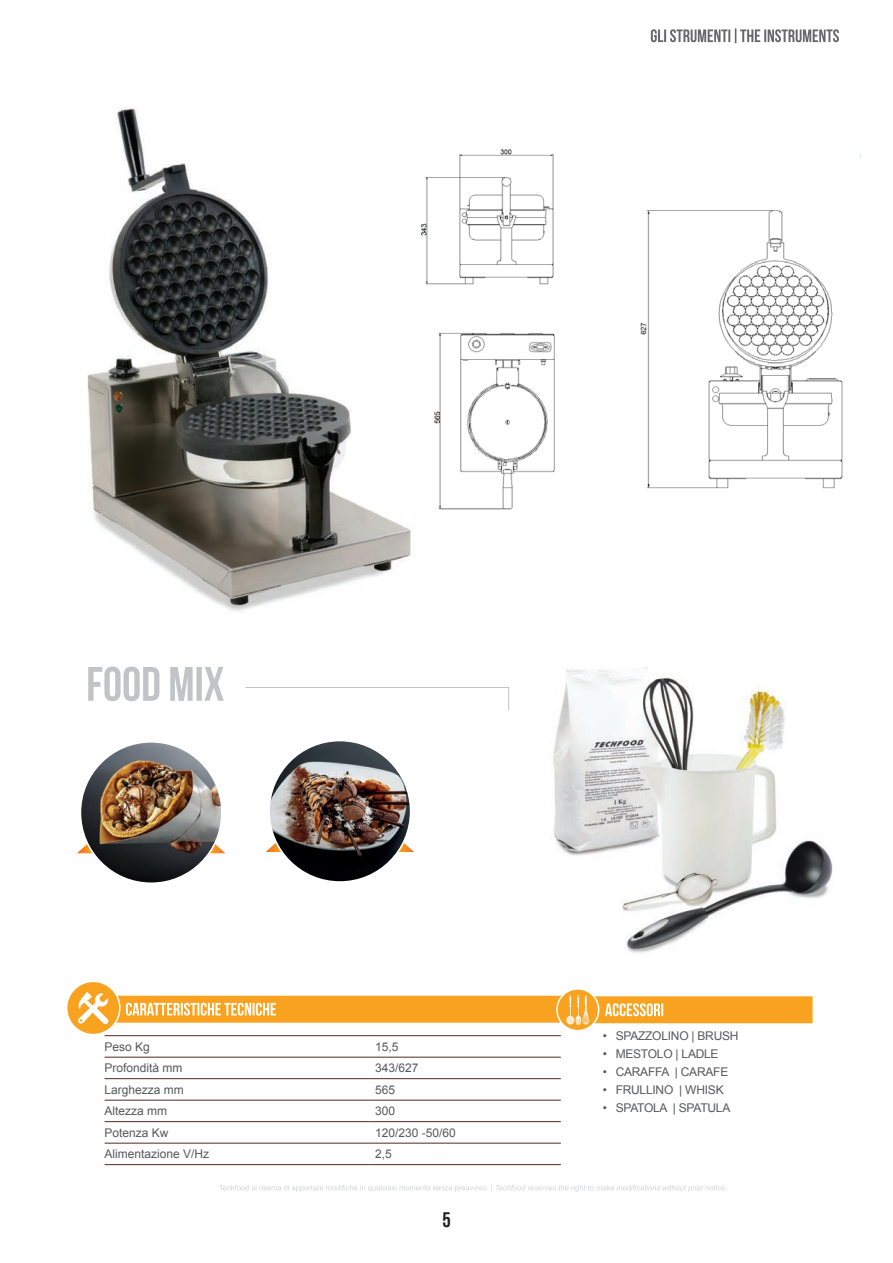
<style>
.page{position:relative;width:893px;height:1263px;background:#fff}
.page>*{position:absolute;margin:0;border:0;box-sizing:border-box;transform-origin:0 0}
.t1{font:21px "Bebas Neue";color:#231f20}
.t2{font:12px "Arial";color:#57585a}
.t3{font:12px "Arial";letter-spacing:-.02em;color:#57585a}
</style>
<div class="page">
<svg style="left:88px;top:666px;width:136px;height:35px"></svg>
<img style="left:81px;top:743px;width:140px;height:139px;border-radius:70px">
<svg style="left:77px;top:844px;width:16px;height:9px"></svg>
<svg style="left:210px;top:844px;width:15px;height:9px"></svg>
<img style="left:270px;top:741px;width:140px;height:140px;border-radius:70px">
<svg style="left:266px;top:843px;width:15px;height:9px"></svg>
<svg style="left:398px;top:843px;width:16px;height:9px"></svg>
<img style="left:445px;top:149px;width:398px;height:361px">
<div style="left:758px;top:139px;width:102px;height:32px;background:#fff"></div>
<img style="left:87px;top:107px;width:358px;height:505px">
<img style="left:509px;top:667px;width:324px;height:286px">
<svg style="left:245px;top:687px;width:264px;height:23px"></svg>
<svg style="left:651px;top:28px;width:188px;height:15px"></svg>
<div style="left:110px;top:996px;width:451px;height:27px;background:#f9a21f;border:2px solid #f9a21f"></div>
<svg style="left:126px;top:1003px;width:150px;height:12px"></svg>
<div style="left:67px;top:981px;width:53px;height:53px;background:#f9a21f;border-radius:50%"></div>
<div style="left:66px;top:981px;width:55px;height:54px;border:2px solid #fff;border-radius:50%"></div>
<svg style="left:78px;top:992px;width:31px;height:32px"></svg>
<hr style="left:105px;top:1035px;width:264px;height:1px;background:#502a21">
<hr style="left:369px;top:1035px;width:192px;height:1px;background:#502a21">
<hr style="left:105px;top:1057px;width:264px;height:1px;background:#502a21">
<hr style="left:369px;top:1057px;width:192px;height:1px;background:#502a21">
<hr style="left:105px;top:1078px;width:264px;height:1px;background:#502a21">
<hr style="left:369px;top:1078px;width:192px;height:1px;background:#502a21">
<hr style="left:105px;top:1100px;width:264px;height:1px;background:#502a21">
<hr style="left:369px;top:1100px;width:192px;height:1px;background:#502a21">
<hr style="left:105px;top:1121px;width:264px;height:1px;background:#502a21">
<hr style="left:369px;top:1121px;width:192px;height:1px;background:#502a21">
<hr style="left:105px;top:1143px;width:264px;height:1px;background:#502a21">
<hr style="left:369px;top:1143px;width:192px;height:1px;background:#502a21">
<hr style="left:105px;top:1164px;width:264px;height:1px;background:#502a21">
<hr style="left:369px;top:1164px;width:192px;height:1px;background:#502a21">
<div style="left:577px;top:996px;width:236px;height:27px;background:#f9a21f;border:2px solid #f9a21f"></div>
<svg style="left:605px;top:1003px;width:58px;height:13px"></svg>
<svg style="left:557px;top:989px;width:42px;height:42px"></svg>
<div style="left:556px;top:988px;width:43px;height:43px;border:2px solid #fff;border-radius:50%"></div>
<svg style="left:566px;top:995px;width:23px;height:29px"></svg>
<svg style="left:219px;top:1185px;width:506px;height:7px"></svg>
<p class="t2" style="left:105px;top:1039px;width:47px">Peso Kg</p>
<p class="t2" style="left:375px;top:1039px;width:25px">15,5</p>
<p class="t2" style="left:105px;top:1060px;width:80px">Profondità mm</p>
<p class="t2" style="left:375px;top:1060px;width:45px">343/627</p>
<p class="t2" style="left:105px;top:1082px;width:81px">Larghezza mm</p>
<p class="t2" style="left:375px;top:1082px;width:22px">565</p>
<p class="t2" style="left:105px;top:1103px;width:64px">Altezza mm</p>
<p class="t2" style="left:375px;top:1103px;width:22px">300</p>
<p class="t2" style="left:105px;top:1125px;width:66px">Potenza Kw</p>
<p class="t2" style="left:375px;top:1125px;width:82px">120/230 -50/60</p>
<p class="t2" style="left:105px;top:1146px;width:106px">Alimentazione V/Hz</p>
<p class="t2" style="left:375px;top:1146px;width:18px">2,5</p>
<h1 class="t1" style="left:442px;top:1208px;width:10px">5</h1>
<p class="t3" style="left:603px;top:1028px;width:137px">• SPAZZOLINO | BRUSH</p>
<p class="t3" style="left:603px;top:1046px;width:117px">• MESTOLO | LADLE</p>
<p class="t3" style="left:603px;top:1064px;width:127px">• CARAFFA | CARAFE</p>
<p class="t3" style="left:603px;top:1082px;width:122px">• FRULLINO | WHISK</p>
<p class="t3" style="left:603px;top:1100px;width:129px">• SPATOLA | SPATULA</p>
</div>
